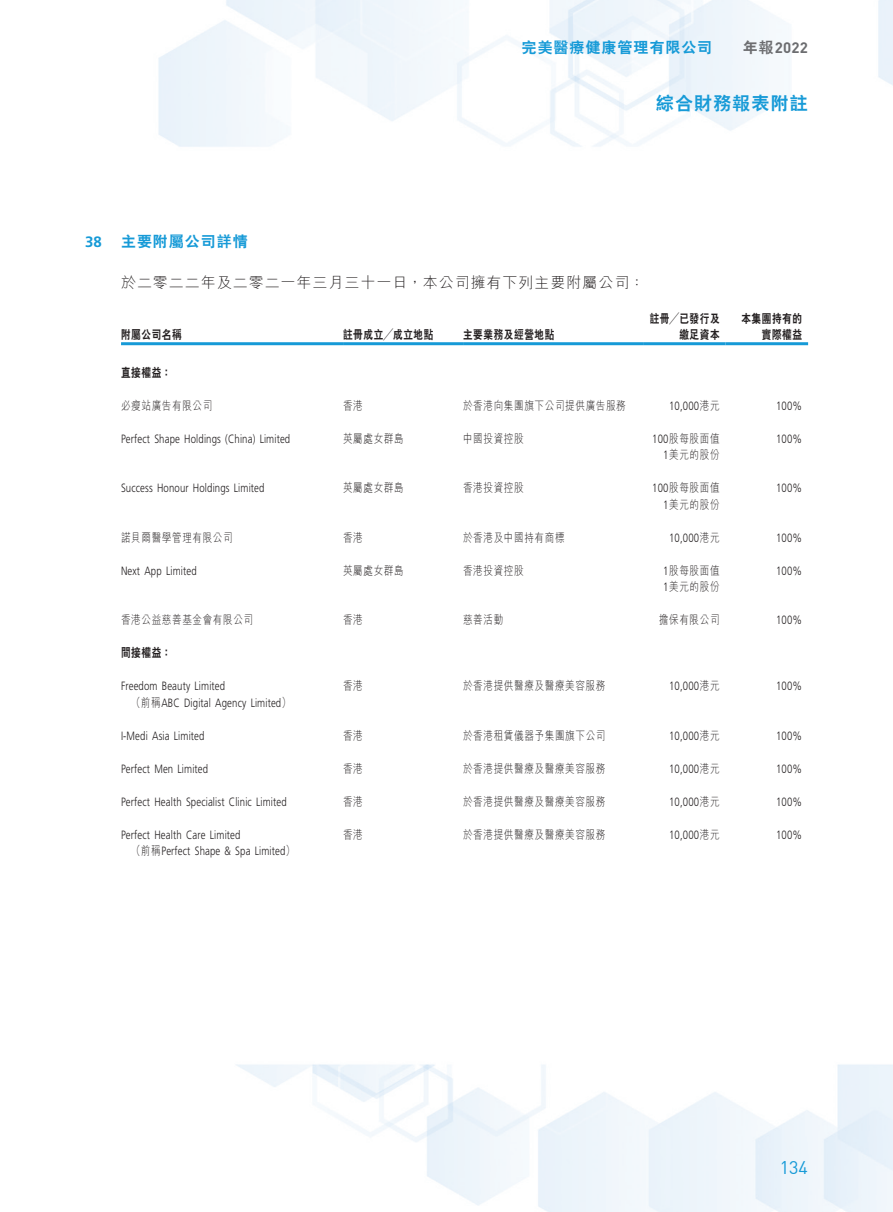
<style>
.page{position:relative;width:893px;height:1212px;background:#fff}
.page>*{position:absolute;margin:0;border:0;box-sizing:border-box;transform-origin:0 0}
.t1{font:800 18px "C Hei 2 HK";letter-spacing:.065em;color:#169ad7}
.t2{font:18px "DIN";color:#169ad7}
._12___P2{font:300 15px "M Hei HK";letter-spacing:.065em;color:#231f20}
._03_H1{font:800 15px "C Hei 2 HK";letter-spacing:.065em;color:#169ad7}
.t3{font:700 15px "DIN Pro";color:#6c6d70}
._03_H1-2{font:700 15px "Frutiger LT Std";color:#169ad7}
._15_Table_Stub{font:300 12px/16.5px "Frutiger LT Std";letter-spacing:.015em;color:#231f20;scale:.8 1}
._15_Table_Stub-2{font:300 12px "M Hei HK";letter-spacing:.065em;color:#231f20;scale:.8 1}
._01_Body_Text{font:300 12px "Frutiger LT Std";letter-spacing:.015em;color:#231f20;scale:.8 1}
._01_Body_Text-2{font:300 12px "M Hei HK";letter-spacing:.065em;color:#231f20;scale:.8 1}
._01_Body_Text-3{font:800 12px/16.5px "C Hei 2 HK";letter-spacing:.065em;color:#231f20;text-align:right;scale:.8 1}
._15_Table_Stub-3{font:800 12px "C Hei 2 HK";letter-spacing:.065em;color:#231f20;scale:.8 1}
.s1{font-family:"C Hei 2 HK";font-weight:800}
.s2{font-family:"M Hei HK"}
.s3{font-family:"Frutiger LT Std"}
</style>
<div class="page">
<hr style="left:121px;top:342px;width:222px;height:3px;background:#169ad7">
<hr style="left:343px;top:342px;width:120px;height:3px;background:#169ad7">
<hr style="left:463px;top:342px;width:180px;height:3px;background:#169ad7">
<hr style="left:643px;top:342px;width:83px;height:3px;background:#169ad7">
<hr style="left:726px;top:342px;width:82px;height:3px;background:#169ad7">
<p class="_03_H1" style="left:522px;top:37px;width:192px">完美醫療健康管理有限公司</p>
<p class="t3" style="left:743px;top:37px;width:67px"><span class="s1">年報</span>2022</p>
<h1 class="t1" style="left:656px;top:91px;width:154px">綜合財務報表附註</h1>
<p class="_03_H1-2" style="left:85px;top:233px;width:18px">38</p>
<p class="_03_H1" style="left:121px;top:232px;width:128px">主要附屬公司詳情</p>
<p class="_12___P2" style="left:121px;top:272px;width:525px">於二零二二年及二零二一年三月三十一日，本公司擁有下列主要附屬公司：</p>
<p class="_01_Body_Text-3" style="left:463px;top:327px;width:116px">主要業務及經營地點</p>
<p class="_01_Body_Text-3" style="left:343px;top:327px;width:114px">註冊成立╱成立地點</p>
<p class="_01_Body_Text-3" style="left:121px;top:327px;width:77px">附屬公司名稱</p>
<p class="_01_Body_Text-3" style="left:650px;top:310px;width:89px">註冊╱已發行及繳足資本</p>
<p class="_01_Body_Text-3" style="left:741px;top:310px;width:77px">本集團持有的實際權益</p>
<p class="_15_Table_Stub-3" style="left:121px;top:364px;width:64px">直接權益：</p>
<p class="_15_Table_Stub-2" style="left:121px;top:397px;width:116px">必瘦站廣告有限公司</p>
<p class="_15_Table_Stub-2" style="left:343px;top:397px;width:26px">香港</p>
<p class="_15_Table_Stub-2" style="left:463px;top:397px;width:205px">於香港向集團旗下公司提供廣告服務</p>
<p class="_01_Body_Text" style="left:669px;top:399px;width:65px">10,000<span class="s2">港元</span></p>
<p class="_01_Body_Text" style="left:776px;top:399px;width:34px">100%</p>
<p class="_15_Table_Stub" style="left:121px;top:430px;width:213px">Perfect Shape Holdings (China) Limited</p>
<p class="_15_Table_Stub-2" style="left:343px;top:430px;width:77px">英屬處女群島</p>
<p class="_15_Table_Stub-2" style="left:463px;top:430px;width:77px">中國投資控股</p>
<p class="_01_Body_Text-2" style="left:652px;top:430px;width:86px"><span class="s3">100</span>股每股面值</p>
<p class="_01_Body_Text" style="left:776px;top:432px;width:34px">100%</p>
<p class="_01_Body_Text-2" style="left:663px;top:446px;width:72px"><span class="s3">1</span>美元的股份</p>
<p class="_15_Table_Stub" style="left:121px;top:480px;width:181px">Success Honour Holdings Limited</p>
<p class="_15_Table_Stub-2" style="left:343px;top:479px;width:77px">英屬處女群島</p>
<p class="_15_Table_Stub-2" style="left:463px;top:479px;width:77px">香港投資控股</p>
<p class="_01_Body_Text-2" style="left:652px;top:479px;width:86px"><span class="s3">100</span>股每股面值</p>
<p class="_01_Body_Text" style="left:776px;top:481px;width:34px">100%</p>
<p class="_01_Body_Text-2" style="left:663px;top:496px;width:72px"><span class="s3">1</span>美元的股份</p>
<p class="_15_Table_Stub-2" style="left:121px;top:529px;width:141px">諾貝爾醫學管理有限公司</p>
<p class="_15_Table_Stub-2" style="left:343px;top:529px;width:26px">香港</p>
<p class="_15_Table_Stub-2" style="left:463px;top:529px;width:128px">於香港及中國持有商標</p>
<p class="_01_Body_Text" style="left:669px;top:531px;width:65px">10,000<span class="s2">港元</span></p>
<p class="_01_Body_Text" style="left:776px;top:531px;width:34px">100%</p>
<p class="_15_Table_Stub" style="left:121px;top:562px;width:96px">Next App Limited</p>
<p class="_15_Table_Stub-2" style="left:343px;top:562px;width:77px">英屬處女群島</p>
<p class="_15_Table_Stub-2" style="left:463px;top:562px;width:77px">香港投資控股</p>
<p class="_01_Body_Text-2" style="left:663px;top:562px;width:72px"><span class="s3">1</span>股每股面值</p>
<p class="_01_Body_Text" style="left:776px;top:564px;width:34px">100%</p>
<p class="_01_Body_Text-2" style="left:663px;top:578px;width:72px"><span class="s3">1</span>美元的股份</p>
<p class="_15_Table_Stub-2" style="left:121px;top:611px;width:167px">香港公益慈善基金會有限公司</p>
<p class="_15_Table_Stub-3" style="left:121px;top:645px;width:64px">間接權益：</p>
<p class="_15_Table_Stub" style="left:131px;top:678px;width:201px;text-indent:-10px">Freedom Beauty Limited<br><span class="s2">（前稱</span>ABC Digital Agency Limited<span class="s2">(</span></p>
<p class="_01_Body_Text" style="left:776px;top:679px;width:34px">100%</p>
<p class="_15_Table_Stub-2" style="left:463px;top:611px;width:52px">慈善活動</p>
<p class="_01_Body_Text-2" style="left:659px;top:611px;width:77px">擔保有限公司</p>
<p class="_15_Table_Stub-2" style="left:343px;top:611px;width:26px">香港</p>
<p class="_01_Body_Text" style="left:776px;top:613px;width:34px">100%</p>
<p class="_15_Table_Stub-2" style="left:463px;top:677px;width:179px">於香港提供醫療及醫療美容服務</p>
<p class="_15_Table_Stub-2" style="left:343px;top:677px;width:26px">香港</p>
<p class="_01_Body_Text" style="left:669px;top:679px;width:65px">10,000<span class="s2">港元</span></p>
<p class="_15_Table_Stub" style="left:121px;top:727px;width:106px">-I Medi Asia Limited</p>
<p class="_15_Table_Stub" style="left:121px;top:760px;width:111px">Perfect Men Limited</p>
<p class="_15_Table_Stub-2" style="left:343px;top:727px;width:26px">香港</p>
<p class="_15_Table_Stub-2" style="left:343px;top:760px;width:26px">香港</p>
<p class="_15_Table_Stub-2" style="left:463px;top:727px;width:179px">於香港租賃儀器予集團旗下公司</p>
<p class="_15_Table_Stub-2" style="left:463px;top:760px;width:179px">於香港提供醫療及醫療美容服務</p>
<p class="_01_Body_Text" style="left:669px;top:729px;width:65px">10,000<span class="s2">港元</span></p>
<p class="_01_Body_Text" style="left:669px;top:762px;width:65px">10,000<span class="s2">港元</span></p>
<p class="_01_Body_Text" style="left:776px;top:729px;width:34px">100%</p>
<p class="_01_Body_Text" style="left:776px;top:762px;width:34px">100%</p>
<p class="_15_Table_Stub-2" style="left:463px;top:793px;width:179px">於香港提供醫療及醫療美容服務</p>
<p class="_15_Table_Stub-2" style="left:343px;top:793px;width:26px">香港</p>
<p class="_01_Body_Text" style="left:669px;top:795px;width:65px">10,000<span class="s2">港元</span></p>
<p class="_15_Table_Stub" style="left:121px;top:793px;width:209px">Perfect Health Specialist Clinic Limited</p>
<p class="_15_Table_Stub" style="left:131px;top:826px;width:206px;text-indent:-10px">Perfect Health Care Limited<br><span class="s2">（前稱</span>Perfect Shape &amp; Spa Limited<span class="s2">(</span></p>
<p class="_01_Body_Text" style="left:776px;top:828px;width:34px">100%</p>
<p class="_01_Body_Text" style="left:776px;top:795px;width:34px">100%</p>
<p class="_15_Table_Stub-2" style="left:463px;top:826px;width:179px">於香港提供醫療及醫療美容服務</p>
<p class="_15_Table_Stub-2" style="left:343px;top:826px;width:26px">香港</p>
<p class="_01_Body_Text" style="left:669px;top:828px;width:65px">10,000<span class="s2">港元</span></p>
<h1 class="t2" style="left:780px;top:1156px;width:30px">134</h1>
</div>
